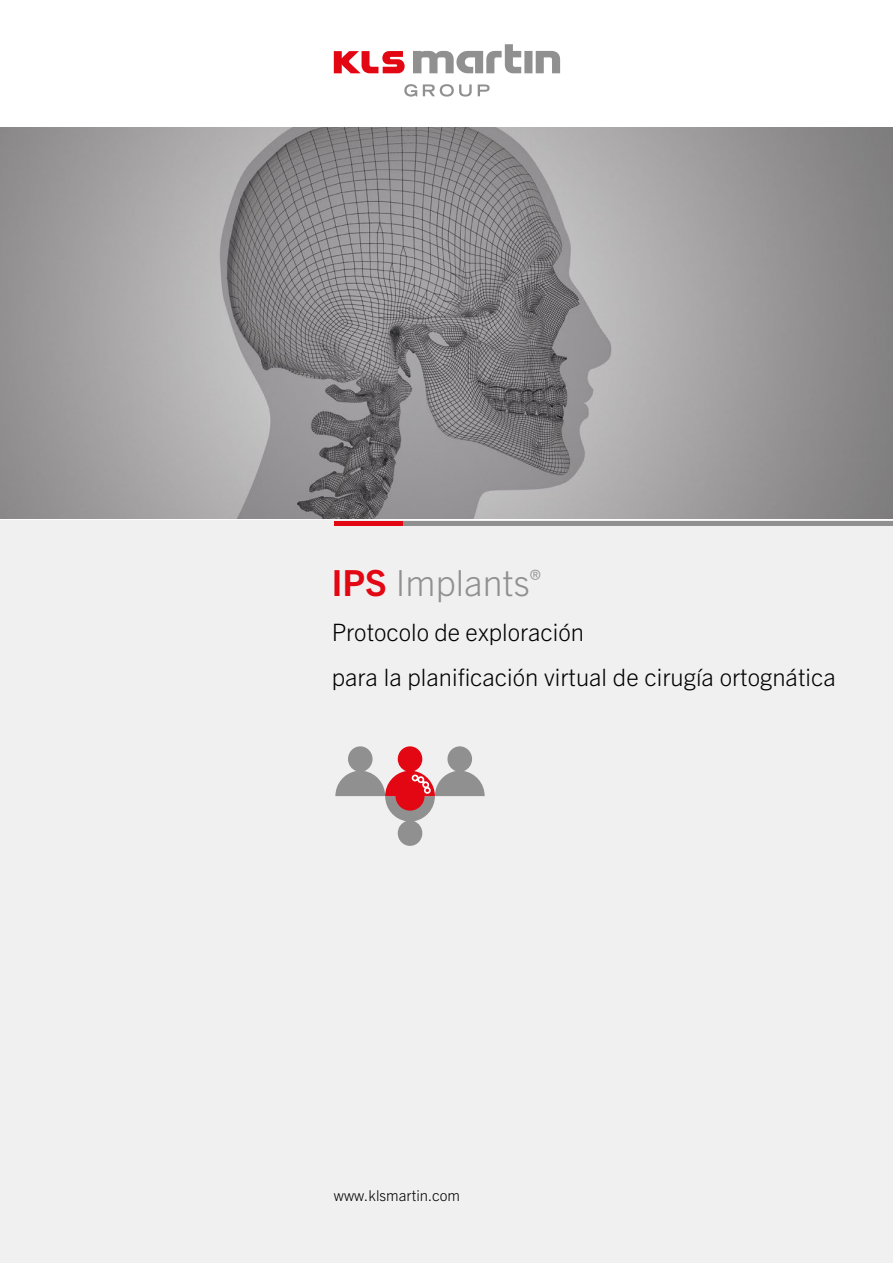
<style>
.page{position:relative;width:893px;height:1263px;background:#fff}
.page>*{position:absolute;margin:0;border:0;box-sizing:border-box;transform-origin:0 0}
.t1{font:300 36px "Trade Gothic Next LT Pro";color:#909090}
.t2{font:300 24px/45px "Trade Gothic Next LT Pro";color:#000}
.t3{font:300 15px "Trade Gothic Next LT Pro";letter-spacing:.005em;color:#000}
.s1{font-weight:700;color:#e30613}
</style>
<div class="page">
<div style="left:0;top:521px;width:893px;height:742px;background:#f0f0f0"></div>
<svg style="left:404px;top:84px;width:13px;height:13px"></svg>
<svg style="left:423px;top:84px;width:49px;height:13px"></svg>
<svg style="left:478px;top:84px;width:12px;height:12px"></svg>
<svg style="left:334px;top:51px;width:71px;height:22px"></svg>
<svg style="left:413px;top:44px;width:147px;height:29px"></svg>
<img style="left:0;top:128px;width:893px;height:391px">
<hr style="left:402px;top:521px;width:491px;height:4px;background:#909090">
<hr style="left:334px;top:521px;width:68px;height:4px;background:#e30613">
<svg style="left:335px;top:746px;width:150px;height:100px"></svg>
<h1 class="t1" style="left:332px;top:557px;width:211px"><span class="s1">IPS</span> Implants<sup>®</sup></h1>
<p class="t2" style="left:332px;top:608px;width:506px">Protocolo de exploración<br>para la planificación virtual de cirugía ortognática</p>
<p class="t3" style="left:334px;top:1185px;width:128px">www.klsmartin.com</p>
</div>
